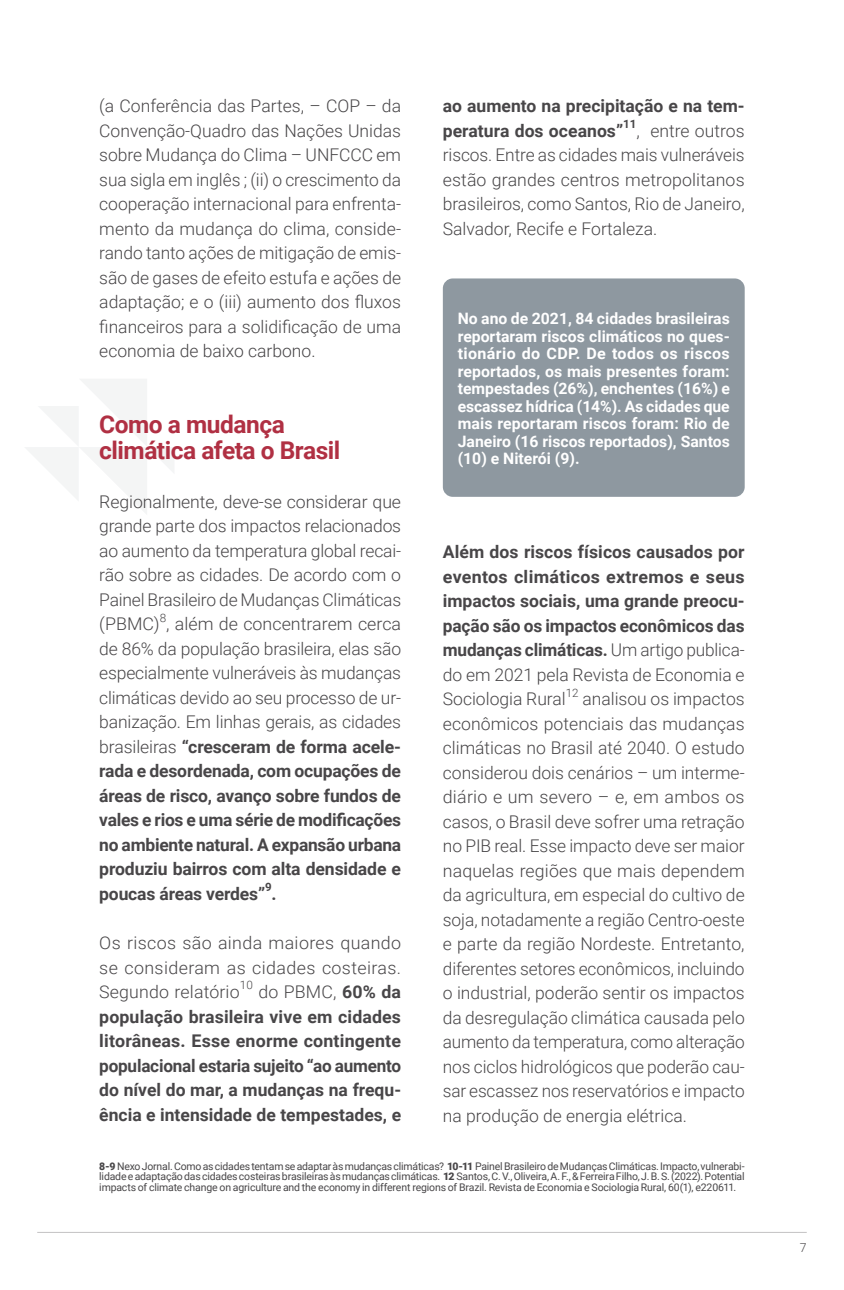
<style>
.page{position:relative;width:844px;height:1290px;background:#fff}
.page>*{position:absolute;margin:0;border:0;box-sizing:border-box;transform-origin:0 0}
.t1{font:700 24.5px/26.2px "Roboto";letter-spacing:-.02em;color:#b03043}
.t2{font:300 17.5px/24.5px "Roboto";color:#484648;text-align:justify}
.t3{font:700 17.5px/24.5px "Roboto";letter-spacing:-.005em;color:#484648;text-align:justify}
.t4{font:700 15.75px/17.5px "Roboto";color:#fff;text-align:justify}
.t5{font:300 12.25px "Roboto";color:#484648}
.t6{font:300 11.55px "Roboto";color:#484648}
.t7{font:700 11.55px "Roboto";color:#484648}
.t8{font:10.5px/10.5px "Roboto";letter-spacing:-.015em;color:#484648;text-align:justify}
.s1{font-weight:300}
.s2{font-weight:900}
</style>
<div class="page">
<hr style="left:37px;top:1232px;width:769px;height:1px;background:#c3c2c3">
<svg style="left:25px;top:379px;width:149px;height:135px"></svg>
<div style="left:442px;top:278px;width:302px;height:219px;background:#8e98a0;border-radius:10px"></div>
<p class="t2" style="left:99px;top:93px;width:303px">(a Conferência das Partes, – COP – da Convenção-Quadro das Nações Unidas sobre Mudança do Clima – UNFCCC em sua sigla em inglês ; (ii) o crescimento da cooperação internacional para enfrenta&shy;mento da mudança do clima, conside&shy;rando tanto ações de mitigação de emis&shy;são de gases de efeito estufa e ações de adaptação; e o (iii) aumento dos fluxos financeiros para a solidificação de uma economia de baixo carbono.</p>
<p class="t3" style="left:442px;top:93px;width:303px">ao aumento na precipitação e na tem&shy;peratura dos oceanos”</p>
<p class="t7" style="left:623px;top:116px;width:15px">11</p>
<p class="t2" style="left:442px;top:118px;width:303px;text-indent:194px">, entre outros riscos. Entre as cidades mais vulneráveis estão grandes centros metropolitanos brasileiros, como Santos, Rio de Janeiro, Salvador, Recife e Fortaleza.</p>
<p class="t4" style="left:457px;top:309px;width:273px">No ano de 2021, 84 cidades brasileiras reportaram riscos climáticos no ques&shy;tionário do CDP. De todos os riscos reportados, os mais presentes foram: tempestades (26%), enchentes (16%) e escassez hídrica (14%). As cidades que mais reportaram riscos foram: Rio de Janeiro (16 riscos reportados), Santos (10) e Niterói (9).</p>
<h1 class="t1" style="left:99px;top:410px;width:242px">Como a mudança climática afeta o Brasil</h1>
<p class="t2" style="left:99px;top:489px;width:303px">Regionalmente, deve-se considerar que grande parte dos impactos relacionados ao aumento da temperatura global recai&shy;rão sobre as cidades. De acordo com o Painel Brasileiro de Mudanças Climáticas (PBMC) , além de concentrarem cerca</p>
<p class="t3" style="left:442px;top:539px;width:303px">Além dos riscos físicos causados por eventos climáticos extremos e seus impactos sociais, uma grande preocu&shy;pação são os impactos econômicos das mudanças climáticas. <span class="s1">Um artigo publica&shy;do em 2021 pela Revista de Economia e Sociologia Rural</span></p>
<p class="t6" style="left:160px;top:609px;width:8px">8</p>
<p class="t3" style="left:99px;top:636px;width:303px"><span class="s1">de 86% da população brasileira, elas são especialmente vulneráveis às mudanças climáticas devido ao seu processo de ur&shy;banização. Em linhas gerais, as cidades brasileiras</span> “cresceram de forma acele&shy;rada e desordenada, com ocupações de áreas de risco, avanço sobre fundos de vales e rios e uma série de modificações no ambiente natural. A expansão urbana produziu bairros com alta densidade e poucas áreas verdes” .</p>
<p class="t6" style="left:565px;top:684px;width:14px">12</p>
<p class="t2" style="left:442px;top:686px;width:303px;text-indent:139px">analisou os impactos econômicos potenciais das mudanças climáticas no Brasil até 2040. O estudo considerou dois cenários – um interme&shy;diário e um severo – e, em ambos os casos, o Brasil deve sofrer uma retração no PIB real. Esse impacto deve ser maior naquelas regiões que mais dependem da agricultura, em especial do cultivo de soja, notadamente a região Centro-oeste e parte da região Nordeste. Entretanto, diferentes setores econômicos, incluindo o industrial, poderão sentir os impactos da desregulação climática causada pelo aumento da temperatura, como alteração nos ciclos hidrológicos que poderão cau&shy;sar escassez nos reservatórios e impacto na produção de energia elétrica.</p>
<p class="t8" style="left:99px;top:1160px;width:646px"><span class="s2">8-9</span> Nexo Jornal. Como as cidades tentam se adaptar às mudanças climáticas? <span class="s2">10-11</span> Painel Brasileiro de Mudanças Climáticas. Impacto, vulnerabi&shy;lidade e adaptação das cidades costeiras brasileiras às mudanças climáticas. <span class="s2">12</span> Santos, C. V., Oliveira, A. F., &amp; Ferreira Filho, J. B. S. (2022). Potential impacts of climate change on agriculture and the economy in different regions of Brazil. Revista de Economia e Sociologia Rural, 60(1), e220611.</p>
<p class="t7" style="left:265px;top:879px;width:8px">9</p>
<p class="t2" style="left:99px;top:930px;width:303px">Os riscos são ainda maiores quando se consideram as cidades costeiras.<br>Segundo relatório</p>
<p class="t6" style="left:240px;top:977px;width:15px">10</p>
<p class="t3" style="left:99px;top:979px;width:303px;text-indent:159px"><span class="s1">do PBMC,</span> 60% da população brasileira vive em cidades litorâneas. Esse enorme contingente populacional estaria sujeito “ao aumento do nível do mar, a mudanças na frequ&shy;ência e intensidade de tempestades, e</p>
<p class="t5" style="left:799px;top:1239px;width:8px">7</p>
</div>
